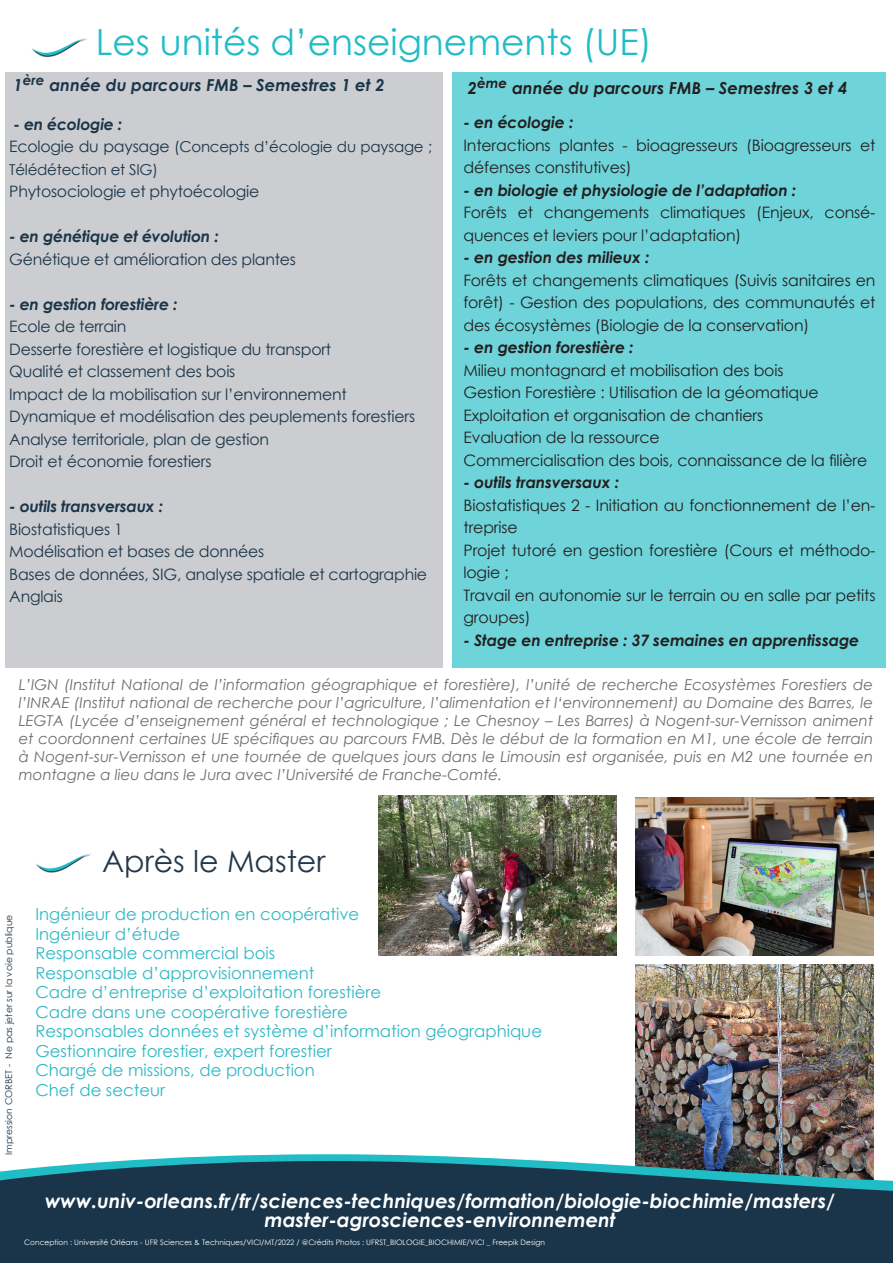
<style>
.page{position:relative;width:893px;height:1263px;background:#fff}
.page>*{position:absolute;margin:0;border:0;box-sizing:border-box;transform-origin:0 0}
.t1{font:36px "Century Gothic";color:#21bdc6}
.t2{font:30px "Century Gothic";color:#24384a}
.t3{font:italic 700 19.5px/19.5px "Century Gothic";color:#fff;text-align:center}
.t4{font:16.5px/19.5px "Century Gothic";color:#2eb8c4}
.t5{font:italic 700 16.5px "Century Gothic";color:#1a354a}
.t6{font:italic 700 16.5px "Century Gothic";color:#231f20}
.t7{font:15.75px/22.5px "Century Gothic";letter-spacing:-.01em;color:#231f20}
.t8{font:15.75px/22.5px "Century Gothic";letter-spacing:-.015em;color:#1a354a}
.t9{font:italic 700 15.75px "Century Gothic";letter-spacing:-.01em;color:#231f20}
.t10{font:italic 700 15.75px "Century Gothic";letter-spacing:-.015em;color:#1a354a}
.t11{font:italic 15px/18px "Century Gothic";color:#6c6d70;text-align:justify}
.t12{font:15px/22.5px "Century Gothic";letter-spacing:-.015em;color:#1a354a}
.t13{font:9.3px "Century Gothic";color:#1a354a}
.t14{font:7.5px "Century Gothic";color:#fff}
.s1{font-size:15.75px}
</style>
<div class="page">
<img style="left:635px;top:964px;width:238px;height:146px">
<div style="left:5px;top:72px;width:438px;height:596px;background:#cccdd0"></div>
<svg style="left:31px;top:38px;width:56px;height:19px"></svg>
<svg style="left:36px;top:854px;width:55px;height:19px"></svg>
<svg style="left:0;top:1112px;width:893px;height:151px;fill:#1a354a"></svg>
<div style="left:452px;top:72px;width:434px;height:596px;background:#6fd4da"></div>
<img style="left:378px;top:796px;width:238px;height:160px">
<img style="left:635px;top:797px;width:238px;height:159px">
<h1 class="t1" style="left:96px;top:17px;width:558px">Les unités d’enseignements (UE)</h1>
<p class="t5" style="left:14px;top:72px;width:373px">1<sup>ère</sup> année du parcours FMB – Semestres 1 et 2</p>
<p class="t10" style="left:14px;top:112px;width:110px">- en écologie :</p>
<p class="t12" style="left:9px;top:135px;width:424px"><span class="s1">Ecologie du paysage</span> (Concepts d’écologie du paysage ;<br>Télédétection et SIG)</p>
<p class="t8" style="left:9px;top:180px;width:252px">Phytosociologie et phytoécologie</p>
<p class="t10" style="left:9px;top:225px;width:211px">- en génétique et évolution :</p>
<p class="t8" style="left:9px;top:248px;width:288px">Génétique et amélioration des plantes</p>
<p class="t10" style="left:9px;top:292px;width:170px">- en gestion forestière :</p>
<p class="t8" style="left:9px;top:315px;width:407px">Ecole de terrain<br>Desserte forestière et logistique du transport<br>Qualité et classement des bois<br>Impact de la mobilisation sur l’environnement Dynamique et modélisation des peuplements forestiers Analyse territoriale, plan de gestion<br>Droit et économie forestiers</p>
<p class="t10" style="left:9px;top:495px;width:155px">- outils transversaux :</p>
<p class="t8" style="left:9px;top:518px;width:419px">Biostatistiques 1<br>Modélisation et bases de données<br>Bases de données, SIG, analyse spatiale et cartographie<br>Anglais</p>
<p class="t6" style="left:468px;top:75px;width:381px">2<sup>ème</sup> année du parcours FMB – Semestres 3 et 4</p>
<p class="t9" style="left:463px;top:111px;width:111px">- en écologie :</p>
<p class="t7" style="left:463px;top:134px;width:414px">Interactions plantes - bioagresseurs (Bioagresseurs et défenses constitutives)</p>
<p class="t9" style="left:463px;top:178px;width:334px">- en biologie et physiologie de l’adaptation :</p>
<p class="t7" style="left:463px;top:201px;width:414px">Forêts et changements climatiques (Enjeux, consé&shy;quences et leviers pour l’adaptation)</p>
<p class="t9" style="left:463px;top:246px;width:188px">- en gestion des milieux :</p>
<p class="t7" style="left:463px;top:269px;width:414px;text-align:justify">Forêts et changements climatiques (Suivis sanitaires en forêt) - Gestion des populations, des communautés et des écosystèmes (Biologie de la conservation)</p>
<p class="t9" style="left:463px;top:336px;width:172px">- en gestion forestière :</p>
<p class="t7" style="left:463px;top:359px;width:405px">Milieu montagnard et mobilisation des bois<br>Gestion Forestière : Utilisation de la géomatique Exploitation et organisation de chantiers<br>Evaluation de la ressource<br>Commercialisation des bois, connaissance de la filière</p>
<p class="t9" style="left:463px;top:471px;width:157px">- outils transversaux :</p>
<p class="t7" style="left:463px;top:494px;width:414px">Biostatistiques 2 - Initiation au fonctionnement de l’en&shy;treprise<br>Projet tutoré en gestion forestière (Cours et méthodo&shy;logie ;<br>Travail en autonomie sur le terrain ou en salle par petits groupes)</p>
<p class="t9" style="left:463px;top:628px;width:397px">- Stage en entreprise : 37 semaines en apprentissage</p>
<p class="t11" style="left:19px;top:676px;width:856px">L’IGN (Institut National de l’information géographique et forestière), l’unité de recherche Ecosystèmes Forestiers de l’INRAE (Institut national de recherche pour l’agriculture, l’alimentation et l‘environnement) au Domaine des Barres, le LEGTA (Lycée d’enseignement général et technologique ; Le Chesnoy – Les Barres) à Nogent-sur-Vernisson animent et coordonnent certaines UE spécifiques au parcours FMB. Dès le début de la formation en M1, une école de terrain à Nogent-sur-Vernisson et une tournée de quelques jours dans le Limousin est organisée, puis en M2 une tournée en montagne a lieu dans le Jura avec l’Université de Franche-Comté.</p>
<p class="t13" style="left:2px;top:1155px;width:242px;rotate:-90deg">Impression CORBET - Ne pas jeter sur la voie publique</p>
<h2 class="t2" style="left:102px;top:840px;width:225px">Après le Master</h2>
<p class="t4" style="left:35px;top:904px;width:508px">Ingénieur de production en coopérative<br>Ingénieur d’étude<br>Responsable commercial bois<br>Responsable d’approvisionnement<br>Cadre d’entreprise d’exploitation forestière<br>Cadre dans une coopérative forestière<br>Responsables données et système d’information géographique Gestionnaire forestier, expert forestier<br>Chargé de missions, de production<br>Chef de secteur</p>
<p class="t3" style="left:45px;top:1190px;width:792px">www.univ-orleans.fr/fr/sciences-techniques/formation/biologie-biochimie/masters/ master-agrosciences-environnement</p>
<p class="t14" style="left:24px;top:1237px;width:522px">Conception : Université Orléans - UFR Sciences &amp; Techniques/VICI/MT/2022 / @Crédits Photos : UFRST_BIOLOGIE_BIOCHIMIE/VICI _ Freepik Design</p>
</div>
